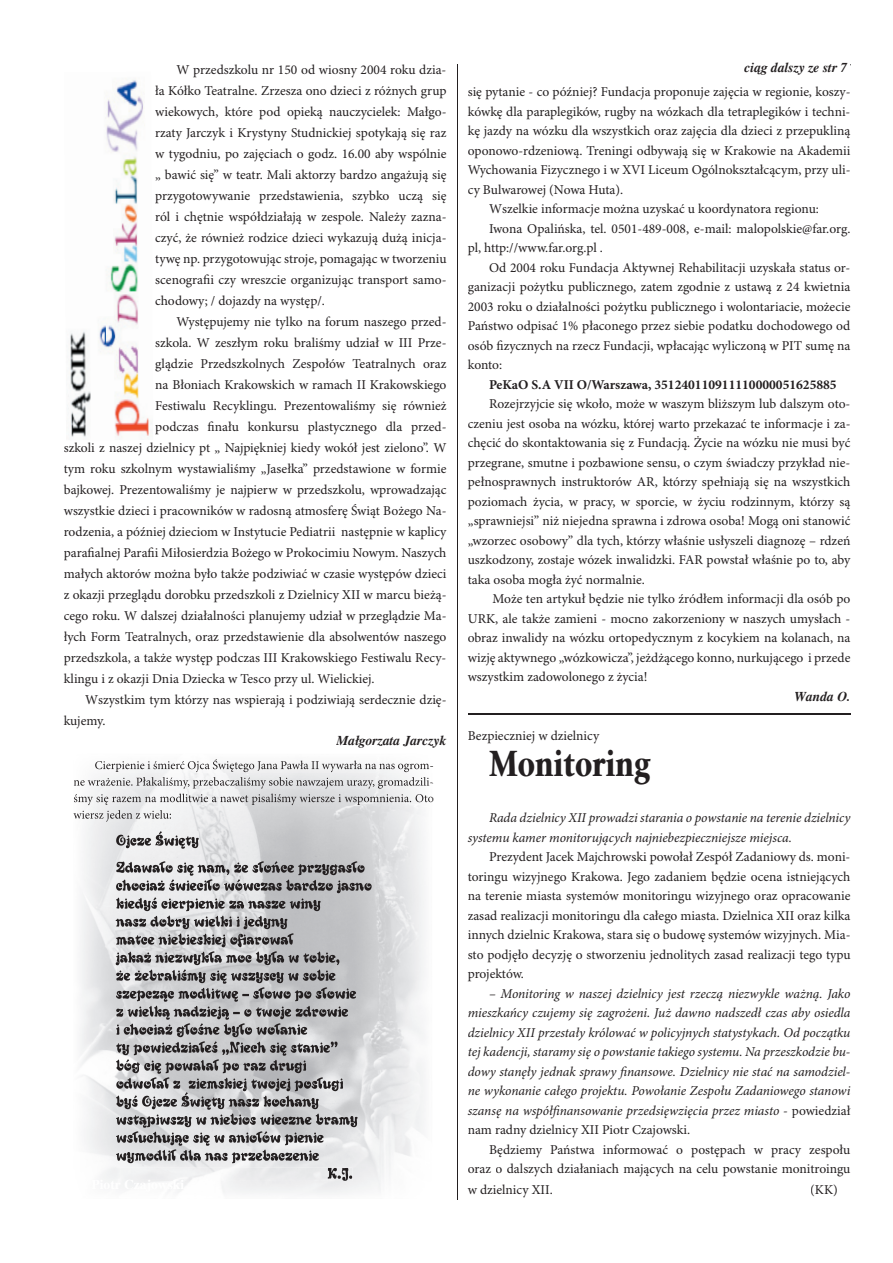
<style>
.page{position:relative;width:893px;height:1263px;background:#fff}
.page>*{position:absolute;margin:0;border:0;box-sizing:border-box;transform-origin:0 0}
.t1{font:36px "Classic Cnd TTEFN Black";color:#231f20}
.t2{font:13.5px/19.5px "Minion Pro";color:#231f20;text-align:justify}
.t3{font:italic 13.5px/19.5px "Minion Pro";letter-spacing:-.005em;color:#231f20}
.t4{font:700 13.5px "Minion Pro";color:#231f20}
.t5{font:italic 700 13.5px "Times";color:#231f20}
.s1{font-style:normal}
</style>
<div class="page">
<img style="left:80px;top:772px;width:344px;height:422px">
<img style="left:80px;top:1180px;width:104px;height:12px">
<img style="left:67px;top:79px;width:85px;height:358px">
<img style="left:95px;top:759px;width:336px;height:13px">
<img style="left:74px;top:777px;width:357px;height:12px">
<img style="left:74px;top:793px;width:357px;height:12px">
<img style="left:74px;top:810px;width:97px;height:12px">
<img style="left:116px;top:831px;width:83px;height:18px">
<img style="left:116px;top:861px;width:17px;height:12px">
<img style="left:134px;top:861px;width:231px;height:15px">
<img style="left:116px;top:879px;width:256px;height:14px">
<img style="left:116px;top:897px;width:205px;height:14px">
<img style="left:116px;top:915px;width:171px;height:14px">
<img style="left:116px;top:933px;width:178px;height:14px">
<img style="left:116px;top:951px;width:223px;height:14px">
<img style="left:116px;top:969px;width:219px;height:15px">
<img style="left:116px;top:987px;width:240px;height:15px">
<img style="left:116px;top:1006px;width:232px;height:14px">
<img style="left:116px;top:1023px;width:191px;height:14px">
<img style="left:116px;top:1041px;width:222px;height:15px">
<img style="left:116px;top:1059px;width:190px;height:15px">
<img style="left:116px;top:1077px;width:227px;height:14px">
<img style="left:116px;top:1092px;width:203px;height:18px">
<img style="left:116px;top:1113px;width:242px;height:15px">
<img style="left:116px;top:1131px;width:208px;height:15px">
<img style="left:116px;top:1149px;width:203px;height:14px">
<img style="left:116px;top:1168px;width:236px;height:13px">
<img style="left:116px;top:1180px;width:68px;height:1px">
<hr style="left:457px;top:79px;width:1px;height:1103px;background:#231f20">
<svg style="left:457px;top:64px;width:1px;height:15px"></svg>
<svg style="left:457px;top:1182px;width:1px;height:17px"></svg>
<hr style="left:468px;top:713px;width:382px;height:1px;background:#231f20">
<p class="t2" style="left:155px;top:59px;width:293px;line-height:21px;text-indent:21px">W przedszkolu nr 150 od wiosny 2004 roku dzia&shy;ła Kółko Teatralne. Zrzesza ono dzieci z różnych grup wiekowych, które pod opieką nauczycielek: Małgo&shy;rzaty Jarczyk i Krystyny Studnickiej spotykają się raz w tygodniu, po zajęciach o godz. 16.00 aby wspólnie „ bawić się” w teatr. Mali aktorzy bardzo angażują się przygotowywanie przedstawienia, szybko uczą się ról i chętnie współdziałają w zespole. Należy zazna&shy;czyć, że również rodzice dzieci wykazują dużą inicja&shy;tywę np. przygotowując stroje, pomagając w tworzeniu scenografii czy wreszcie organizując transport samo&shy;chodowy; / dojazdy na występ/.</p>
<p class="t2" style="left:176px;top:312px;width:272px">Występujemy nie tylko na forum naszego przed-</p>
<p class="t2" style="left:155px;top:333px;width:293px">szkola. W zeszłym roku braliśmy udział w III Prze-</p>
<p class="t2" style="left:155px;top:354px;width:293px">glądzie Przedszkolnych Zespołów Teatralnych oraz</p>
<p class="t2" style="left:155px;top:375px;width:293px">na Błoniach Krakowskich w ramach II Krakowskiego</p>
<p class="t2" style="left:155px;top:396px;width:293px">Festiwalu Recyklingu. Prezentowaliśmy się również</p>
<p class="t2" style="left:155px;top:417px;width:293px">podczas finału konkursu plastycznego dla przed-</p>
<p class="t2" style="left:64px;top:439px;width:384px">szkoli z naszej dzielnicy pt „ Najpiękniej kiedy wokół jest zielono”. W</p>
<p class="t2" style="left:64px;top:460px;width:384px">tym roku szkolnym wystawialiśmy „Jasełka” przedstawione w formie</p>
<p class="t2" style="left:64px;top:481px;width:384px">bajkowej. Prezentowaliśmy je najpierw w przedszkolu, wprowadzając</p>
<p class="t2" style="left:64px;top:502px;width:384px">wszystkie dzieci i pracowników w radosną atmosferę Świąt Bożego Na-</p>
<p class="t2" style="left:64px;top:523px;width:384px">rodzenia, a później dzieciom w Instytucie Pediatrii następnie w kaplicy</p>
<p class="t2" style="left:64px;top:544px;width:384px">parafialnej Parafii Miłosierdzia Bożego w Prokocimiu Nowym. Naszych</p>
<p class="t2" style="left:64px;top:565px;width:384px">małych aktorów można było także podziwiać w czasie występów dzieci</p>
<p class="t2" style="left:64px;top:586px;width:384px">z okazji przeglądu dorobku przedszkoli z Dzielnicy XII w marcu bieżą-</p>
<p class="t2" style="left:64px;top:607px;width:384px">cego roku. W dalszej działalności planujemy udział w przeglądzie Ma-</p>
<p class="t2" style="left:64px;top:628px;width:384px">łych Form Teatralnych, oraz przedstawienie dla absolwentów naszego</p>
<p class="t2" style="left:64px;top:649px;width:384px">przedszkola, a także występ podczas III Krakowskiego Festiwalu Recy-</p>
<p class="t2" style="left:64px;top:670px;width:312px">klingu i z okazji Dnia Dziecka w Tesco przy ul. Wielickiej.</p>
<p class="t2" style="left:85px;top:691px;width:363px">Wszystkim tym którzy nas wspierają i podziwiają serdecznie dzię-</p>
<p class="t2" style="left:64px;top:712px;width:43px">kujemy.</p>
<p class="t5" style="left:337px;top:732px;width:111px">Małgorzata Jarczyk</p>
<p class="t5" style="left:745px;top:60px;width:104px">ciąg dalszy ze str 7</p>
<p class="t2" style="left:468px;top:83px;width:384px">się pytanie - co później? Fundacja proponuje zajęcia w regionie, koszy-</p>
<p class="t2" style="left:468px;top:102px;width:384px">kówkę dla paraplegików, rugby na wózkach dla tetraplegików i techni-</p>
<p class="t2" style="left:468px;top:122px;width:384px">kę jazdy na wózku dla wszystkich oraz zajęcia dla dzieci z przepukliną</p>
<p class="t2" style="left:468px;top:141px;width:384px">oponowo-rdzeniową. Treningi odbywają się w Krakowie na Akademii</p>
<p class="t2" style="left:468px;top:161px;width:384px">Wychowania Fizycznego i w XVI Liceum Ogólnokształcącym, przy uli-</p>
<p class="t2" style="left:468px;top:180px;width:157px">cy Bulwarowej (Nowa Huta).</p>
<p class="t2" style="left:489px;top:200px;width:331px">Wszelkie informacje można uzyskać u koordynatora regionu:</p>
<p class="t2" style="left:489px;top:219px;width:363px">Iwona Opalińska, tel. 0501-489-008, e-mail: malopolskie@far.org.</p>
<p class="t2" style="left:468px;top:239px;width:137px">pl, http://www.far.org.pl .</p>
<p class="t2" style="left:489px;top:258px;width:363px">Od 2004 roku Fundacja Aktywnej Rehabilitacji uzyskała status or-</p>
<p class="t2" style="left:468px;top:278px;width:384px">ganizacji pożytku publicznego, zatem zgodnie z ustawą z 24 kwietnia</p>
<p class="t2" style="left:468px;top:297px;width:384px">2003 roku o działalności pożytku publicznego i wolontariacie, możecie</p>
<p class="t2" style="left:468px;top:317px;width:384px">Państwo odpisać 1% płaconego przez siebie podatku dochodowego od</p>
<p class="t2" style="left:468px;top:336px;width:384px">osób fizycznych na rzecz Fundacji, wpłacając wyliczoną w PIT sumę na</p>
<p class="t2" style="left:468px;top:356px;width:36px">konto:</p>
<p class="t4" style="left:489px;top:376px;width:349px">PeKaO S.A VII O/Warszawa, 351240110911110000051625885</p>
<p class="t2" style="left:468px;top:395px;width:384px;text-indent:21px">Rozejrzyjcie się wkoło, może w waszym bliższym lub dalszym oto&shy;czeniu jest osoba na wózku, której warto przekazać te informacje i za&shy;chęcić do skontaktowania się z Fundacją. Życie na wózku nie musi być przegrane, smutne i pozbawione sensu, o czym świadczy przykład nie&shy;pełnosprawnych instruktorów AR, którzy spełniają się na wszystkich poziomach życia, w pracy, w sporcie, w życiu rodzinnym, którzy są „sprawniejsi” niż niejedna sprawna i zdrowa osoba! Mogą oni stanowić „wzorzec osobowy” dla tych, którzy właśnie usłyszeli diagnozę – rdzeń uszkodzony, zostaje wózek inwalidzki. FAR powstał właśnie po to, aby taka osoba mogła żyć normalnie.</p>
<p class="t2" style="left:468px;top:590px;width:384px;text-indent:25px">Może ten artykuł będzie nie tylko źródłem informacji dla osób po URK, ale także zamieni - mocno zakorzeniony w naszych umysłach - obraz inwalidy na wózku ortopedycznym z kocykiem na kolanach, na wizję aktywnego „wózkowicza”, jeżdżącego konno, nurkującego i przede wszystkim zadowolonego z życia!</p>
<p class="t5" style="left:794px;top:688px;width:58px">Wanda O.</p>
<p class="t2" style="left:468px;top:726px;width:133px">Bezpieczniej w dzielnicy</p>
<h1 class="t1" style="left:489px;top:742px;width:163px">Monitoring</h1>
<p class="t3" style="left:468px;top:808px;width:384px;text-indent:21px">Rada dzielnicy XII prowadzi starania o powstanie na terenie dzielnicy systemu kamer monitorujących najniebezpieczniejsze miejsca.</p>
<p class="t2" style="left:468px;top:847px;width:384px;text-indent:21px">Prezydent Jacek Majchrowski powołał Zespół Zadaniowy ds. moni&shy;toringu wizyjnego Krakowa. Jego zadaniem będzie ocena istniejących na terenie miasta systemów monitoringu wizyjnego oraz opracowanie zasad realizacji monitoringu dla całego miasta. Dzielnica XII oraz kilka innych dzielnic Krakowa, stara się o budowę systemów wizyjnych. Mia&shy;sto podjęło decyzję o stworzeniu jednolitych zasad realizacji tego typu projektów.</p>
<p class="t3" style="left:468px;top:984px;width:384px;text-align:justify;text-indent:21px">– Monitoring w naszej dzielnicy jest rzeczą niezwykle ważną. Jako mieszkańcy czujemy się zagrożeni. Już dawno nadszedł czas aby osiedla dzielnicy XII przestały królować w policyjnych statystykach. Od początku tej kadencji, staramy się o powstanie takiego systemu. Na przeszkodzie bu&shy;dowy stanęły jednak sprawy finansowe. Dzielnicy nie stać na samodziel&shy;ne wykonanie całego projektu. Powołanie Zespołu Zadaniowego stanowi szansę na współfinansowanie przedsięwzięcia przez miasto <span class="s1">- powiedział nam radny dzielnicy XII Piotr Czajowski.</span></p>
<p class="t2" style="left:468px;top:1140px;width:384px;text-align:right">Będziemy Państwa informować o postępach w pracy zespołu oraz o dalszych działaniach mających na celu powstanie monitroingu</p>
<p class="t2" style="left:468px;top:1180px;width:87px">w dzielnicy XII.</p>
<p class="t2" style="left:810px;top:1180px;width:29px">(KK)</p>
</div>
